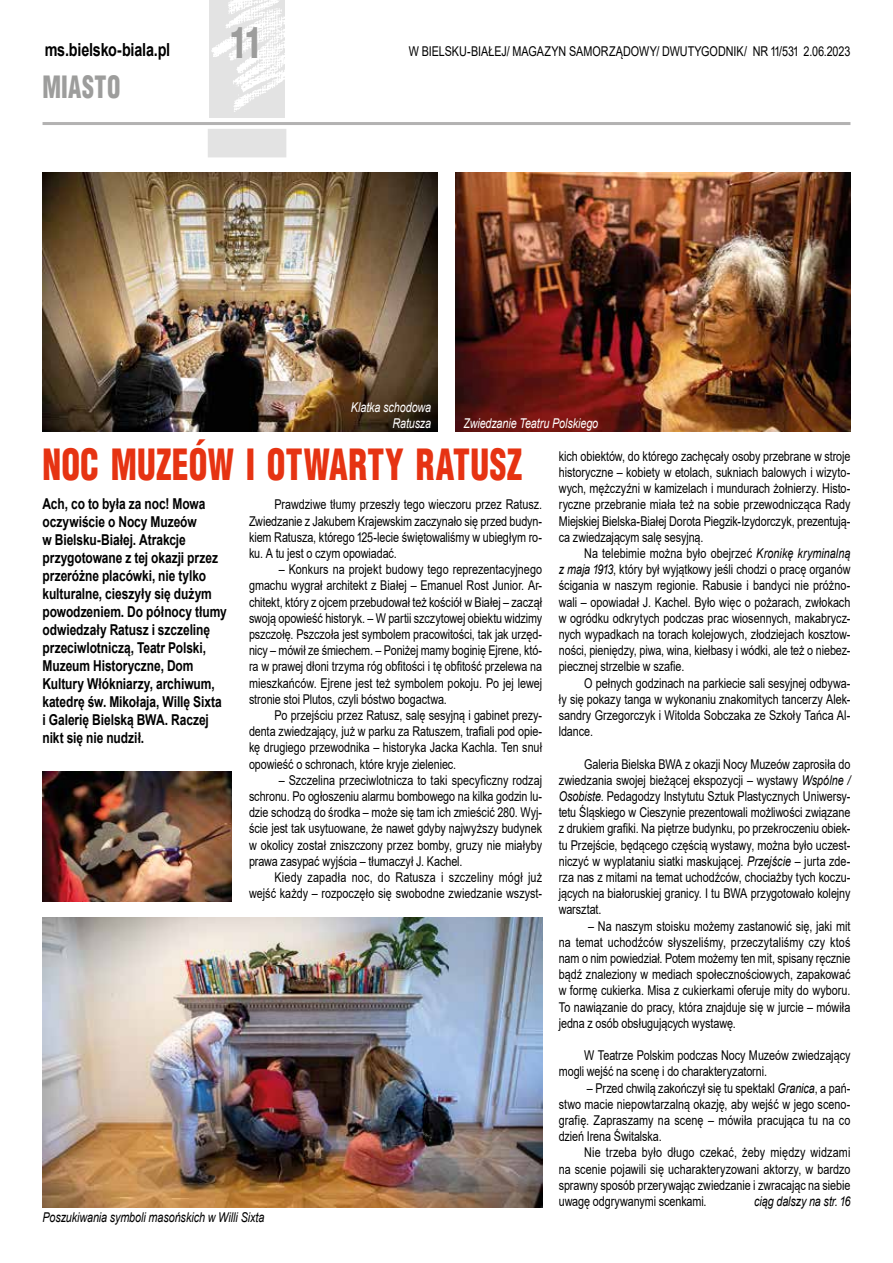
<style>
.page{position:relative;width:893px;height:1263px;background:#fff}
.page>*{position:absolute;margin:0;border:0;box-sizing:border-box;transform-origin:0 0}
.t1{font:900 42px "Switzerland Cond";letter-spacing:.015em;color:#e63312;scale:.8 1}
.t2{font:900 42px "Switzerland Cond";color:#9d9d9c;scale:.8 1}
.t3{font:900 30px "Switzerland Cond";letter-spacing:.02em;color:#9d9d9c;scale:.8 1}
.t4{font:700 18px "Arial";letter-spacing:-.015em;color:#000;scale:.8 1}
.t5{font:700 15px/18px "Arial";letter-spacing:-.005em;color:#000;scale:.8 1}
.t6{font:13.5px/16.2px "Arial";letter-spacing:-.005em;color:#000;text-align:justify;scale:.8 1}
.t7{font:italic 13.5px "Arial";letter-spacing:-.01em;color:#000;scale:.8 1}
.t8{font:italic 13.5px/16.2px "Arial";letter-spacing:-.01em;color:#fff;text-align:right;scale:.8 1}
.s1{font-style:italic}
</style>
<div class="page">
<hr style="left:43px;top:122px;width:807px;height:3px;background:#b3b2b2">
<img style="left:209px;top:0;width:76px;height:117px">
<div style="left:208px;top:129px;width:78px;height:28px;background:#e3e3e3"></div>
<img style="left:43px;top:172px;width:394px;height:259px">
<img style="left:455px;top:172px;width:395px;height:259px">
<img style="left:43px;top:772px;width:188px;height:129px">
<img style="left:43px;top:917px;width:499px;height:291px">
<h3 class="t4" style="left:45px;top:37px;width:158px">ms.bielsko-biala.pl</h3>
<h2 class="t3" style="left:43px;top:68px;width:99px">MIASTO</h2>
<h1 class="t2" style="left:231px;top:16px;width:41px">11</h1>
<p class="t6" style="left:409px;top:43px;width:553px">W BIELSKU-BIAŁEJ/ MAGAZYN SAMORZĄDOWY/ DWUTYGODNIK/ NR 11/531 2.06.2023</p>
<p class="t8" style="left:351px;top:399px;width:102px">Klatka schodowa<br>Ratusza</p>
<p class="t8" style="left:463px;top:416px;width:170px">Zwiedzanie Teatru Polskiego</p>
<h1 class="t1" style="left:43px;top:437px;width:601px">NOC MUZEÓW I OTWARTY RATUSZ</h1>
<p class="t6" style="left:249px;top:496px;width:368px;text-indent:26px">Prawdziwe tłumy przeszły tego wieczoru przez Ratusz.<br>Zwiedzanie z Jakubem Krajewskim zaczynało się przed budyn&shy;kiem Ratusza, którego 125-lecie świętowaliśmy w ubiegłym ro&shy;ku. A tu jest o czym opowiadać.</p>
<p class="t6" style="left:249px;top:561px;width:368px;text-indent:30px">– Konkurs na projekt budowy tego reprezentacyjnego gmachu wygrał architekt z Białej – Emanuel Rost Junior. Ar&shy;chitekt, który z ojcem przebudował też kościół w Białej – zaczął swoją opowieść historyk. – W partii szczytowej obiektu widzimy pszczołę. Pszczoła jest symbolem pracowitości, tak jak urzęd&shy;nicy – mówił ze śmiechem. – Poniżej mamy boginię Ejrene, któ&shy;ra w prawej dłoni trzyma róg obfitości i tę obfitość przelewa na mieszkańców. Ejrene jest też symbolem pokoju. Po jej lewej stronie stoi Plutos, czyli bóstwo bogactwa.</p>
<p class="t6" style="left:249px;top:707px;width:368px;text-indent:26px">Po przejściu przez Ratusz, salę sesyjną i gabinet prezy&shy;denta zwiedzający, już w parku za Ratuszem, trafiali pod opie&shy;kę drugiego przewodnika – historyka Jacka Kachla. Ten snuł opowieść o schronach, które kryje zieleniec.</p>
<p class="t6" style="left:249px;top:772px;width:368px;text-indent:30px">– Szczelina przeciwlotnicza to taki specyficzny rodzaj schronu. Po ogłoszeniu alarmu bombowego na kilka godzin lu&shy;dzie schodzą do środka – może się tam ich zmieścić 280. Wyj&shy;ście jest tak usytuowane, że nawet gdyby najwyższy budynek w okolicy został zniszczony przez bomby, gruzy nie miałyby prawa zasypać wyjścia – tłumaczył J. Kachel.</p>
<p class="t6" style="left:249px;top:869px;width:368px;text-align:right">Kiedy zapadła noc, do Ratusza i szczeliny mógł już wejść każdy – rozpoczęło się swobodne zwiedzanie wszyst-</p>
<p class="t5" style="left:43px;top:495px;width:232px">Ach, co to była za noc! Mowa oczywiście o Nocy Muzeów<br>w Bielsku-Białej. Atrakcje przygotowane z tej okazji przez przeróżne placówki, nie tylko kulturalne, cieszyły się dużym powodzeniem. Do północy tłumy odwiedzały Ratusz i szczelinę przeciwlotniczą, Teatr Polski,<br>Muzeum Historyczne, Dom<br>Kultury Włókniarzy, archiwum, katedrę św. Mikołaja, Willę Sixta i Galerię Bielską BWA. Raczej nikt się nie nudził.</p>
<p class="t7" style="left:43px;top:1209px;width:279px">Poszukiwania symboli masońskich w Willi Sixta</p>
<p class="t6" style="left:559px;top:448px;width:366px">kich obiektów, do którego zachęcały osoby przebrane w stroje historyczne – kobiety w etolach, sukniach balowych i wizyto&shy;wych, mężczyźni w kamizelach i mundurach żołnierzy. Histo&shy;ryczne przebranie miała też na sobie przewodnicząca Rady Miejskiej Bielska-Białej Dorota Piegzik-Izydorczyk, prezentują&shy;ca zwiedzającym salę sesyjną.</p>
<p class="t6" style="left:559px;top:545px;width:366px;text-indent:26px">Na telebimie można było obejrzeć <span class="s1">Kronikę kryminalną z maja 1913</span>, który był wyjątkowy jeśli chodzi o pracę organów ścigania w naszym regionie. Rabusie i bandyci nie próżno&shy;wali – opowiadał J. Kachel. Było więc o pożarach, zwłokach w ogródku odkrytych podczas prac wiosennych, makabrycz&shy;nych wypadkach na torach kolejowych, złodziejach kosztow&shy;ności, pieniędzy, piwa, wina, kiełbasy i wódki, ale też o niebez&shy;piecznej strzelbie w szafie.</p>
<p class="t6" style="left:559px;top:675px;width:366px;text-indent:26px">O pełnych godzinach na parkiecie sali sesyjnej odbywa&shy;ły się pokazy tanga w wykonaniu znakomitych tancerzy Alek&shy;sandry Grzegorczyk i Witolda Sobczaka ze Szkoły Tańca Al&shy;ldance.</p>
<p class="t6" style="left:559px;top:756px;width:366px;text-indent:26px">Galeria Bielska BWA z okazji Nocy Muzeów zaprosiła do zwiedzania swojej bieżącej ekspozycji – wystawy <span class="s1">Wspólne / Osobiste</span>. Pedagodzy Instytutu Sztuk Plastycznych Uniwersy&shy;tetu Śląskiego w Cieszynie prezentowali możliwości związane z drukiem grafiki. Na piętrze budynku, po przekroczeniu obiek&shy;tu Przejście, będącego częścią wystawy, można było uczest&shy;niczyć w wyplataniu siatki maskującej. <span class="s1">Przejście</span> – jurta zde&shy;rza nas z mitami na temat uchodźców, chociażby tych koczu&shy;jących na białoruskiej granicy. I tu BWA przygotowało kolejny warsztat.</p>
<p class="t6" style="left:559px;top:918px;width:366px;text-indent:29px">– Na naszym stoisku możemy zastanowić się, jaki mit na temat uchodźców słyszeliśmy, przeczytaliśmy czy ktoś nam o nim powiedział. Potem możemy ten mit, spisany ręcznie bądź znaleziony w mediach społecznościowych, zapakować w formę cukierka. Misa z cukierkami oferuje mity do wyboru.<br>To nawiązanie do pracy, która znajduje się w jurcie – mówiła jedna z osób obsługujących wystawę.</p>
<p class="t6" style="left:559px;top:1047px;width:366px;text-indent:26px">W Teatrze Polskim podczas Nocy Muzeów zwiedzający mogli wejść na scenę i do charakteryzatorni.</p>
<p class="t6" style="left:559px;top:1080px;width:366px;text-indent:28px">– Przed chwilą zakończył się tu spektakl <span class="s1">Granica</span>, a pań&shy;stwo macie niepowtarzalną okazję, aby wejść w jego sceno&shy;grafię. Zapraszamy na scenę – mówiła pracująca tu na co dzień Irena Świtalska.</p>
<p class="t6" style="left:559px;top:1144px;width:366px;text-indent:26px">Nie trzeba było długo czekać, żeby między widzami na scenie pojawili się ucharakteryzowani aktorzy, w bardzo sprawny sposób przerywając zwiedzanie i zwracając na siebie uwagę odgrywanymi scenkami.</p>
<p class="t7" style="left:754px;top:1192px;width:122px">ciąg dalszy na str. 16</p>
</div>
